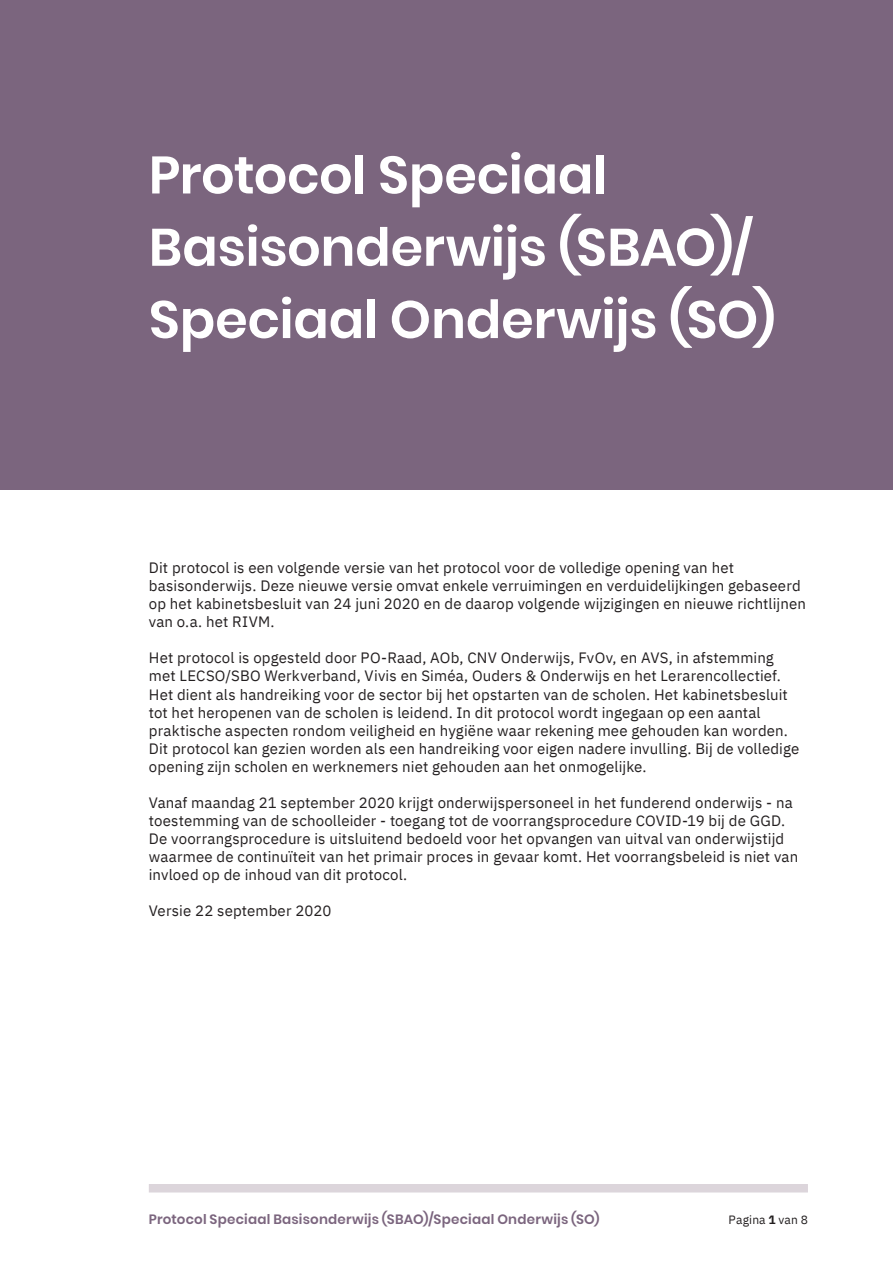
<style>
.page{position:relative;width:893px;height:1263px;background:#fff}
.page>*{position:absolute;margin:0;border:0;box-sizing:border-box;transform-origin:0 0}
.t1{font:600 52.5px/72.3px "Poppins";letter-spacing:-.005em;color:#fff}
.t2{font:15px/18px "IBM Plex Sans";letter-spacing:.01em;color:#231f20}
.t3{font:600 13.5px "Poppins";letter-spacing:.015em;color:#7b657e}
.t4{font:12px "IBM Plex Sans";letter-spacing:.01em;color:#231f20}
.s1{font-weight:700}
</style>
<div class="page">
<div style="left:149px;top:1184px;width:659px;height:8px;background:#dcd5db"></div>
<div style="left:0;top:0;width:893px;height:489px;background:#7b657e"></div>
<p class="t1" style="left:149px;top:139px;width:628px">Protocol Speciaal<br>Basisonderwijs (SBAO)/<br>Speciaal Onderwijs (SO)</p>
<p class="t2" style="left:149px;top:557px;width:659px">Dit protocol is een volgende versie van het protocol voor de volledige opening van het basisonderwijs. Deze nieuwe versie omvat enkele verruimingen en verduidelijkingen gebaseerd op het kabinetsbesluit van 24 juni 2020 en de daarop volgende wijzigingen en nieuwe richtlijnen van o.a. het RIVM.</p>
<p class="t2" style="left:149px;top:648px;width:652px">Het protocol is opgesteld door PO-Raad, AOb, CNV Onderwijs, FvOv, en AVS, in afstemming met LECSO/SBO Werkverband, Vivis en Siméa, Ouders &amp; Onderwijs en het Lerarencollectief.<br>Het dient als handreiking voor de sector bij het opstarten van de scholen. Het kabinetsbesluit tot het heropenen van de scholen is leidend. In dit protocol wordt ingegaan op een aantal praktische aspecten rondom veiligheid en hygiëne waar rekening mee gehouden kan worden.<br>Dit protocol kan gezien worden als een handreiking voor eigen nadere invulling. Bij de volledige opening zijn scholen en werknemers niet gehouden aan het onmogelijke.</p>
<p class="t2" style="left:149px;top:792px;width:651px">Vanaf maandag 21 september 2020 krijgt onderwijspersoneel in het funderend onderwijs - na toestemming van de schoolleider - toegang tot de voorrangsprocedure COVID-19 bij de GGD.<br>De voorrangsprocedure is uitsluitend bedoeld voor het opvangen van uitval van onderwijstijd waarmee de continuïteit van het primair proces in gevaar komt. Het voorrangsbeleid is niet van invloed op de inhoud van dit protocol.</p>
<p class="t2" style="left:149px;top:901px;width:184px">Versie 22 september 2020</p>
<p class="t3" style="left:149px;top:1211px;width:452px">Protocol Speciaal Basisonderwijs (SBAO)/Speciaal Onderwijs (SO)</p>
<p class="t4" style="left:729px;top:1210px;width:81px">Pagina <span class="s1">1</span> van 8</p>
</div>
